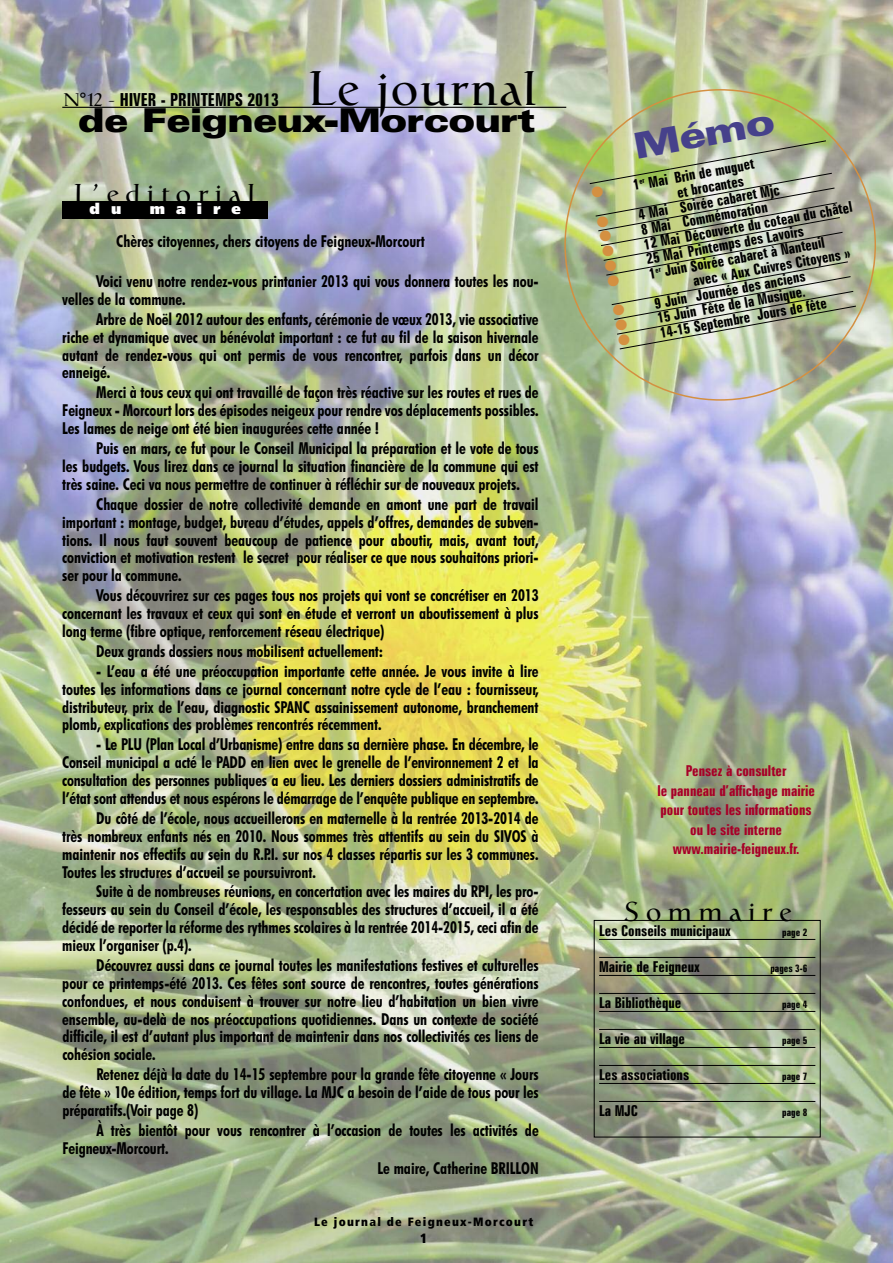
<style>
.page{position:relative;width:893px;height:1263px;background:#fff}
.page>*{position:absolute;margin:0;border:0;box-sizing:border-box;transform-origin:0 0}
.t1{font:48px "Catull";letter-spacing:.05em;color:#000}
.t2{font:900 expanded 36px "Zurich BT";color:#46418b}
.t3{font:900 expanded 33px "Zurich BT";color:#000}
.t4{font:27px "Catull";letter-spacing:.26em;color:#000}
.t5{font:700 extra-condensed 18px "Zurich BT";color:#000}
.t6{font:700 condensed 16.5px/17.9px "Futura BT";letter-spacing:-.005em;color:#000;text-align:justify;scale:.95 1}
.t7{font:700 extra-condensed 15px/15px "Zurich BT";color:#000}
.t8{font:700 extra-condensed 15px/19.5px "Zurich BT";color:#a70028;text-align:center}
.t9{font:900 15px "Frutiger";letter-spacing:.74em;color:#fff}
.t10{font:900 condensed 13.5px "Frutiger";color:#000}
.t11{font:900 condensed 12px "Frutiger";letter-spacing:.105em;color:#000}
.t12{font:700 extra-condensed 10.5px "Zurich BT";color:#000}
.s1{font-family:"Catull";font-weight:400;font-stretch:normal}
.s2{color:#d49041}
</style>
<div class="page">
<img style="left:0;top:0;width:893px;height:1263px">
<img style="left:564px;top:89px;width:312px;height:312px">
<div style="left:62px;top:201px;width:206px;height:18px;background:#000"></div>
<hr style="left:62px;top:107px;width:504px;height:1px;background:#000">
<div style="left:594px;top:920px;width:227px;height:217px;border:1px solid #000"></div>
<hr style="left:599px;top:939px;width:216px;height:1px;background:#000">
<hr style="left:599px;top:957px;width:216px;height:1px;background:#000">
<hr style="left:599px;top:975px;width:216px;height:1px;background:#000">
<hr style="left:599px;top:993px;width:216px;height:1px;background:#000">
<hr style="left:599px;top:1011px;width:216px;height:1px;background:#000">
<hr style="left:599px;top:1029px;width:216px;height:1px;background:#000">
<hr style="left:599px;top:1047px;width:216px;height:1px;background:#000">
<hr style="left:599px;top:1065px;width:216px;height:1px;background:#000">
<hr style="left:599px;top:1083px;width:216px;height:1px;background:#000">
<hr style="left:599px;top:1101px;width:216px;height:1px;background:#000">
<img style="left:589px;top:140px;width:268px;height:210px">
<h1 class="t1" style="left:309px;top:69px;width:228px">Le journal</h1>
<p class="t5" style="left:64px;top:90px;width:217px"><span class="s1">N°12 -</span> HIVER - PRINTEMPS 2013</p>
<h3 class="t3" style="left:78px;top:108px;width:459px">de Feigneux-Morcourt</h3>
<h3 class="t4" style="left:74px;top:182px;width:182px">L’editorial</h3>
<p class="t9" style="left:89px;top:203px;width:33px">d u</p>
<p class="t9" style="left:150px;top:203px;width:93px">maire</p>
<p class="t6" style="left:116px;top:232px;width:326px">Chères citoyennes, chers citoyens de Feigneux-Morcourt</p>
<p class="t6" style="left:62px;top:272px;width:503px;text-indent:34px">Voici venu notre rendez-vous printanier 2013 qui vous donnera toutes les nou&shy;velles de la commune.</p>
<p class="t6" style="left:62px;top:310px;width:503px;text-indent:34px">Arbre de Noël 2012 autour des enfants, cérémonie de vœux 2013, vie associative riche et dynamique avec un bénévolat important : ce fut au fil de la saison hivernale autant de rendez-vous qui ont permis de vous rencontrer, parfois dans un décor enneigé.</p>
<p class="t6" style="left:62px;top:384px;width:503px;text-indent:34px">Merci à tous ceux qui ont travaillé de façon très réactive sur les routes et rues de Feigneux - Morcourt lors des épisodes neigeux pour rendre vos déplacements possibles.<br>Les lames de neige ont été bien inaugurées cette année !</p>
<p class="t6" style="left:62px;top:439px;width:503px;text-indent:34px">Puis en mars, ce fut pour le Conseil Municipal la préparation et le vote de tous les budgets. Vous lirez dans ce journal la situation financière de la commune qui est très saine. Ceci va nous permettre de continuer à réfléchir sur de nouveaux projets.</p>
<p class="t6" style="left:62px;top:495px;width:503px;text-indent:34px">Chaque dossier de notre collectivité demande en amont une part de travail important : montage, budget, bureau d’études, appels d’offres, demandes de subven&shy;tions. Il nous faut souvent beaucoup de patience pour aboutir, mais, avant tout, conviction et motivation restent le secret pour réaliser ce que nous souhaitons priori&shy;ser pour la commune.</p>
<p class="t6" style="left:62px;top:586px;width:503px;text-indent:34px">Vous découvrirez sur ces pages tous nos projets qui vont se concrétiser en 2013 concernant les travaux et ceux qui sont en étude et verront un aboutissement à plus long terme (fibre optique, renforcement réseau électrique)</p>
<p class="t6" style="left:96px;top:642px;width:303px">Deux grands dossiers nous mobilisent actuellement:</p>
<p class="t6" style="left:62px;top:662px;width:503px;text-indent:34px">- L’eau a été une préoccupation importante cette année. Je vous invite à lire toutes les informations dans ce journal concernant notre cycle de l’eau : fournisseur, distributeur, prix de l’eau, diagnostic SPANC assainissement autonome, branchement plomb, explications des problèmes rencontrés récemment.</p>
<p class="t6" style="left:62px;top:735px;width:503px;text-indent:34px">- Le PLU (Plan Local d’Urbanisme) entre dans sa dernière phase. En décembre, le Conseil municipal a acté le PADD en lien avec le grenelle de l’environnement 2 et la consultation des personnes publiques a eu lieu. Les derniers dossiers administratifs de l’état sont attendus et nous espérons le démarrage de l’enquête publique en septembre.</p>
<p class="t6" style="left:62px;top:809px;width:503px;text-indent:34px">Du côté de l’école, nous accueillerons en maternelle à la rentrée 2013-2014 de très nombreux enfants nés en 2010. Nous sommes très attentifs au sein du SIVOS à maintenir nos effectifs au sein du R.P.I. sur nos 4 classes répartis sur les 3 communes.<br>Toutes les structures d’accueil se poursuivront.</p>
<p class="t6" style="left:62px;top:882px;width:503px;text-indent:34px">Suite à de nombreuses réunions, en concertation avec les maires du RPI, les pro&shy;fesseurs au sein du Conseil d’école, les responsables des structures d’accueil, il a été décidé de reporter la réforme des rythmes scolaires à la rentrée 2014-2015, ceci afin de mieux l’organiser (p.4).</p>
<p class="t6" style="left:62px;top:956px;width:503px;text-indent:34px">Découvrez aussi dans ce journal toutes les manifestations festives et culturelles pour ce printemps-été 2013. Ces fêtes sont source de rencontres, toutes générations confondues, et nous conduisent à trouver sur notre lieu d’habitation un bien vivre ensemble, au-delà de nos préoccupations quotidiennes. Dans un contexte de société difficile, il est d’autant plus important de maintenir dans nos collectivités ces liens de cohésion sociale.</p>
<p class="t6" style="left:62px;top:1065px;width:503px;text-indent:34px">Retenez déjà la date du 14-15 septembre pour la grande fête citoyenne « Jours de fête » 10e édition, temps fort du village. La MJC a besoin de l’aide de tous pour les préparatifs.(Voir page 8)</p>
<p class="t6" style="left:62px;top:1121px;width:503px;text-indent:34px">À très bientôt pour vous rencontrer à l’occasion de toutes les activités de<br>Feigneux-Morcourt.</p>
<p class="t6" style="left:378px;top:1159px;width:171px">Le maire, Catherine BRILLON</p>
<p class="t11" style="left:314px;top:1217px;width:221px">Le journal de Feigneux-Morcourt</p>
<p class="t10" style="left:420px;top:1233px;width:9px">1</p>
<h2 class="t2" style="left:632px;top:132px;width:143px;rotate:-10deg">Mémo</h2>
<p class="t7" style="left:673px;top:170px;width:82px;text-indent:-84px;rotate:-10deg"><span class="s2">●</span> 1<sup>er</sup> Mai Brin de muguet et brocantes</p>
<p class="t7" style="left:595px;top:214px;width:187px;rotate:-10deg"><span class="s2">●</span> 4 Mai Soirée cabaret Mjc</p>
<p class="t7" style="left:601px;top:244px;width:256px;rotate:-10deg"><span class="s2">●</span> 12 Mai Découverte du coteau du châtel</p>
<p class="t7" style="left:598px;top:229px;width:172px;rotate:-10deg"><span class="s2">●</span> 8 Mai Commémoration</p>
<p class="t7" style="left:603px;top:259px;width:204px;rotate:-10deg"><span class="s2">●</span> 25 Mai Printemps des Lavoirs</p>
<p class="t7" style="left:689px;top:259px;width:161px;text-indent:-84px;rotate:-10deg"><span class="s2">●</span> 1<sup>er</sup> Juin Soirée cabaret à Nanteuil avec « Aux Cuivres Citoyens »</p>
<p class="t7" style="left:611px;top:303px;width:197px;rotate:-10deg"><span class="s2">●</span> 9 Juin Journée des anciens</p>
<p class="t7" style="left:614px;top:318px;width:194px;rotate:-10deg"><span class="s2">●</span> 15 Juin Fête de la Musique.</p>
<p class="t7" style="left:617px;top:332px;width:213px;rotate:-10deg"><span class="s2">●</span> 14-15 Septembre Jours de fête</p>
<p class="t8" style="left:657px;top:761px;width:159px">Pensez à consulter<br>le panneau d’affichage mairie pour toutes les informations ou le site interne www.mairie-feigneux.fr.</p>
<h3 class="t4" style="left:624px;top:900px;width:169px">Sommaire</h3>
<p class="t7" style="left:599px;top:923px;width:133px">Les Conseils municipaux</p>
<p class="t12" style="left:782px;top:926px;width:27px">page 2</p>
<p class="t7" style="left:599px;top:959px;width:102px">Mairie de Feigneux</p>
<p class="t12" style="left:770px;top:962px;width:39px">pages 3-6</p>
<p class="t7" style="left:599px;top:995px;width:84px">La Bibliothèque</p>
<p class="t12" style="left:782px;top:998px;width:27px">page 4</p>
<p class="t7" style="left:599px;top:1031px;width:87px">La vie au village</p>
<p class="t12" style="left:782px;top:1034px;width:27px">page 5</p>
<p class="t7" style="left:599px;top:1067px;width:92px">Les associations</p>
<p class="t12" style="left:782px;top:1070px;width:27px">page 7</p>
<p class="t7" style="left:599px;top:1103px;width:40px">La MJC</p>
<p class="t12" style="left:782px;top:1106px;width:27px">page 8</p>
</div>
